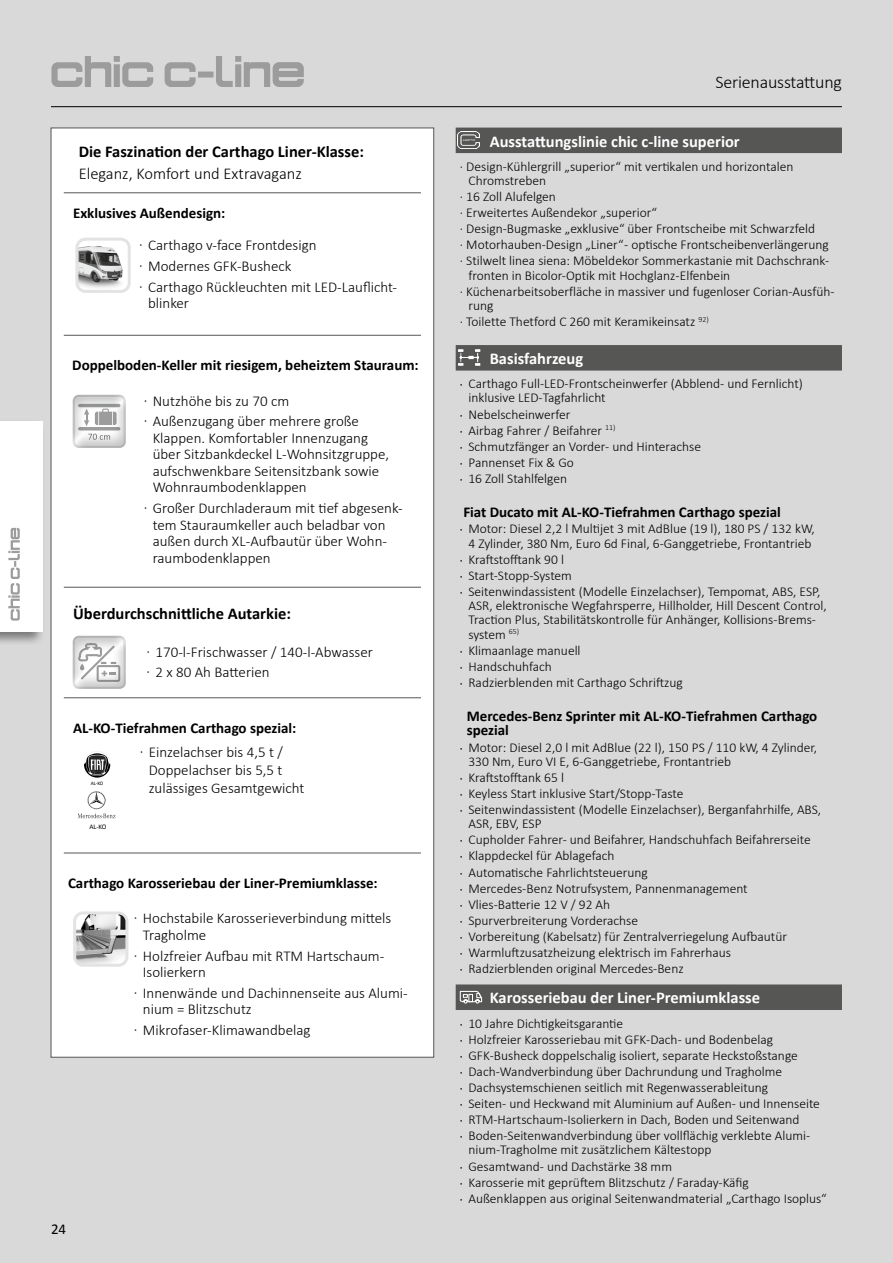
<style>
.page{position:relative;width:893px;height:1263px;background:#d9d9da}
.page>*{position:absolute;margin:0;border:0;box-sizing:border-box;transform-origin:0 0}
.t1{font:300 18px "Calibri";letter-spacing:-.01em;color:#000}
.t2{font:700 16.5px "Calibri";color:#fff}
.t3{font:700 16.5px "Calibri";color:#000}
.t4{font:300 16.5px "Calibri";color:#000}
.t5{font:300 15px/16.5px "Calibri";color:#000}
.t6{font:700 15px/14.2px "Calibri";color:#000}
.t7{font:15px "Calibri";color:#000}
.t8{font:300 13.5px/16px "Calibri";color:#000}
.t9{font:6.9px "Calibri";color:#000}
.t10{font:5.25px "Calibri";color:#000}
.s1{font-family:"Minion Pro";font-weight:400}
</style>
<div class="page">
<hr style="left:51px;top:106px;width:791px;height:1px;background:#000">
<svg style="left:456px;top:128px;width:386px;height:882px"></svg>
<img style="left:458px;top:132px;width:21px;height:17px">
<img style="left:458px;top:349px;width:25px;height:18px">
<svg style="left:459px;top:990px;width:24px;height:14px"></svg>
<svg style="left:51px;top:56px;width:253px;height:31px"></svg>
<div style="left:51px;top:128px;width:383px;height:929px;background:#fff;border:1px solid #565655"></div>
<svg style="left:84px;top:751px;width:26px;height:27px"></svg>
<svg style="left:78px;top:791px;width:37px;height:27px"></svg>
<hr style="left:64px;top:192px;width:357px;height:1px;background:#565655">
<hr style="left:64px;top:335px;width:357px;height:1px;background:#565655">
<hr style="left:64px;top:587px;width:357px;height:1px;background:#565655">
<hr style="left:64px;top:697px;width:357px;height:1px;background:#565655">
<hr style="left:64px;top:853px;width:357px;height:1px;background:#565655">
<div style="left:0;top:419px;width:45px;height:227px;background:#000;opacity:.45"></div>
<div style="left:0;top:421px;width:43px;height:210px;background:#fff"></div>
<svg style="left:8px;top:528px;width:12px;height:93px"></svg>
<img style="left:73px;top:395px;width:53px;height:53px">
<img style="left:73px;top:636px;width:53px;height:53px">
<img style="left:77px;top:915px;width:47px;height:48px">
<div style="left:73px;top:911px;width:55px;height:56px;border:3px solid #e3e3e3;border-radius:9px"></div>
<img style="left:79px;top:242px;width:48px;height:47px">
<div style="left:75px;top:238px;width:56px;height:55px;border:3px solid #e3e3e3;border-radius:9px"></div>
<p class="t3" style="left:79px;top:140px;width:287px">Die Faszination der Carthago Liner-Klasse:</p>
<p class="t4" style="left:79px;top:164px;width:225px">Eleganz, Komfort und Extravaganz</p>
<p class="t6" style="left:73px;top:206px;width:154px">Exklusives Außendesign:</p>
<p class="t5" style="left:139px;top:235px;width:259px;line-height:20.7px">· Carthago v-face Frontdesign<br>· Modernes GFK-Busheck<br>· Carthago Rückleuchten mit LED-Lauflicht-</p>
<p class="t5" style="left:148px;top:295px;width:42px">blinker</p>
<p class="t6" style="left:72px;top:357px;width:348px">Doppelboden-Keller mit riesigem, beheiztem Stauraum:</p>
<p class="t5" style="left:144px;top:390px;width:217px;line-height:20.7px">· Nutzhöhe bis zu 70 cm<br>· Außenzugang über mehrere große</p>
<p class="t5" style="left:153px;top:429px;width:238px">Klappen. Komfortabler Innenzugang über Sitzbankdeckel L-Wohnsitzgruppe, aufschwenkbare Seitensitzbank sowie Wohnraumbodenklappen</p>
<p class="t5" style="left:153px;top:500px;width:251px;text-indent:-9px">· Großer Durchladeraum mit tief abgesenk&shy;tem Stauraumkeller auch beladbar von außen durch XL-Aufbautür über Wohn&shy;raumbodenklappen</p>
<p class="t3" style="left:73px;top:601px;width:219px">Überdurchschnittliche Autarkie:</p>
<p class="t5" style="left:147px;top:641px;width:228px;line-height:20.7px">· 170-l-Frischwasser / 140-l-Abwasser · 2 x 80 Ah Batterien</p>
<p class="t6" style="left:73px;top:720px;width:225px">AL-KO-Tiefrahmen Carthago spezial:</p>
<p class="t10" style="left:91px;top:779px;width:14px">AL-KO</p>
<p class="t9" style="left:89px;top:822px;width:18px">AL-KO</p>
<p class="t5" style="left:149px;top:743px;width:157px;line-height:18px;text-indent:-9px">· Einzelachser bis 4,5 t /<br>Doppelachser bis 5,5 t zulässiges Gesamtgewicht</p>
<p class="t6" style="left:68px;top:876px;width:311px">Carthago Karosseriebau der Liner-Premiumklasse:</p>
<p class="t5" style="left:143px;top:910px;width:250px;text-indent:-9px">· Hochstabile Karosserieverbindung mittels<br>Tragholme</p>
<p class="t5" style="left:143px;top:947px;width:243px;text-indent:-9px">· Holzfreier Aufbau mit RTM Hartschaum-<br>Isolierkern</p>
<p class="t5" style="left:143px;top:984px;width:266px;text-indent:-9px">· Innenwände und Dachinnenseite aus Alumi&shy;nium = Blitzschutz</p>
<p class="t5" style="left:134px;top:1022px;width:178px">· Mikrofaser-Klimawandbelag</p>
<p class="t7" style="left:51px;top:1218px;width:17px">24</p>
<h1 class="t1" style="left:715px;top:71px;width:128px">Serienausstattung</h1>
<p class="t2" style="left:490px;top:129px;width:252px">Ausstattungslinie chic c-line superior</p>
<p class="t8" style="left:468px;top:159px;width:326px;line-height:14.2px;text-indent:-9px">· Design-Kühlergrill „superior“ mit vertikalen und horizontalen<br>Chromstreben</p>
<p class="t8" style="left:460px;top:188px;width:371px">· 16 Zoll Alufelgen<br>· Erweitertes Außendekor „superior“<br>· Design-Bugmaske „exklusive“ über Frontscheibe mit Schwarzfeld<br>· Motorhauben-Design „Liner“ - optische Frontscheibenverlängerung · Stilwelt linea siena: Möbeldekor Sommerkastanie mit Dachschrank-</p>
<p class="t8" style="left:460px;top:267px;width:376px;text-indent:9px">fronten in Bicolor-Optik mit Hochglanz-Elfenbein<br>· Küchenarbeitsoberfläche in massiver und fugenloser Corian-Ausfüh-</p>
<p class="t8" style="left:460px;top:297px;width:250px;text-indent:9px">rung<br>· Toilette Thetford C 260 mit Keramikeinsatz <sup>92)</sup></p>
<p class="t2" style="left:490px;top:347px;width:95px">Basisfahrzeug</p>
<p class="t8" style="left:468px;top:376px;width:336px;line-height:14.2px;text-indent:-9px"><span class="s1">·</span> Carthago Full-LED-Frontscheinwerfer (Abblend- und Fernlicht) inklusive LED-Tagfahrlicht</p>
<p class="t8" style="left:460px;top:406px;width:243px"><span class="s1">·</span> Nebelscheinwerfer<br><span class="s1">·</span> Airbag Fahrer / Beifahrer <sup>11)<br></sup><span class="s1">·</span> Schmutzfänger an Vorder- und Hinterachse <span class="s1">·</span> Pannenset Fix &amp; Go<br><span class="s1">·</span> 16 Zoll Stahlfelgen</p>
<p class="t6" style="left:463px;top:505px;width:319px">Fiat Ducato mit AL-KO-Tiefrahmen Carthago spezial</p>
<p class="t8" style="left:460px;top:522px;width:356px;line-height:14.2px;text-align:center"><span class="s1">·</span> Motor: Diesel 2,2 l Multijet 3 mit AdBlue (19 l), 180 PS / 132 kW,<br>4 Zylinder, 380 Nm, Euro 6d Final, 6-Ganggetriebe, Frontantrieb</p>
<p class="t8" style="left:460px;top:551px;width:362px"><span class="s1">·</span> Kraftstofftank 90 l<br><span class="s1">·</span> Start-Stopp-System<br><span class="s1">·</span> Seitenwindassistent (Modelle Einzelachser), Tempomat, ABS, ESP,</p>
<p class="t8" style="left:468px;top:598px;width:360px;line-height:14.2px">ASR, elektronische Wegfahrsperre, Hillholder, Hill Descent Control,<br>Traction Plus, Stabilitätskontrolle für Anhänger, Kollisions-Brems&shy;system <sup>65)</sup></p>
<p class="t8" style="left:460px;top:642px;width:224px"><span class="s1">·</span> Klimaanlage manuell<br><span class="s1">·</span> Handschuhfach<br><span class="s1">·</span> Radzierblenden mit Carthago Schriftzug</p>
<p class="t6" style="left:467px;top:709px;width:352px">Mercedes-Benz Sprinter mit AL-KO-Tiefrahmen Carthago spezial</p>
<p class="t8" style="left:468px;top:740px;width:350px;line-height:14.2px;text-indent:-9px"><span class="s1">·</span> Motor: Diesel 2,0 l mit AdBlue (22 l), 150 PS / 110 kW, 4 Zylinder,<br>330 Nm, Euro VI E, 6-Ganggetriebe, Frontantrieb</p>
<p class="t8" style="left:460px;top:769px;width:363px"><span class="s1">·</span> Kraftstofftank 65 l<br><span class="s1">·</span> Keyless Start inklusive Start/Stopp-Taste<br><span class="s1">·</span> Seitenwindassistent (Modelle Einzelachser), Berganfahrhilfe, ABS,</p>
<p class="t8" style="left:460px;top:816px;width:352px;text-indent:9px">ASR, EBV, ESP<br><span class="s1">·</span> Cupholder Fahrer- und Beifahrer, Handschuhfach Beifahrerseite <span class="s1">·</span> Klappdeckel für Ablagefach<br><span class="s1">·</span> Automatische Fahrlichtsteuerung<br><span class="s1">·</span> Mercedes-Benz Notrufsystem, Pannenmanagement<br><span class="s1">·</span> Vlies-Batterie 12 V / 92 Ah<br><span class="s1">·</span> Spurverbreiterung Vorderachse<br><span class="s1">·</span> Vorbereitung (Kabelsatz) für Zentralverriegelung Aufbautür<br><span class="s1">·</span> Warmluftzusatzheizung elektrisch im Fahrerhaus<br><span class="s1">·</span> Radzierblenden original Mercedes-Benz</p>
<p class="t2" style="left:490px;top:986px;width:272px">Karosseriebau der Liner-Premiumklasse</p>
<p class="t8" style="left:460px;top:1015px;width:361px"><span class="s1">·</span> 10 Jahre Dichtigkeitsgarantie<br><span class="s1">·</span> Holzfreier Karosseriebau mit GFK-Dach- und Bodenbelag<br><span class="s1">·</span> GFK-Busheck doppelschalig isoliert, separate Heckstoßstange<br><span class="s1">·</span> Dach-Wandverbindung über Dachrundung und Tragholme<br><span class="s1">·</span> Dachsystemschienen seitlich mit Regenwasserableitung<br><span class="s1">·</span> Seiten- und Heckwand mit Aluminium auf Außen- und Innenseite <span class="s1">·</span> RTM-Hartschaum-Isolierkern in Dach, Boden und Seitenwand<br><span class="s1">·</span> Boden-Seitenwandverbindung über vollflächig verklebte Alumi-</p>
<p class="t8" style="left:460px;top:1142px;width:368px;text-indent:9px">nium-Tragholme mit zusätzlichem Kältestopp<br><span class="s1">·</span> Gesamtwand- und Dachstärke 38 mm<br><span class="s1">·</span> Karosserie mit geprüftem Blitzschutz / Faraday-Käfig<br><span class="s1">·</span> Außenklappen aus original Seitenwandmaterial „Carthago Isoplus“</p>
</div>
